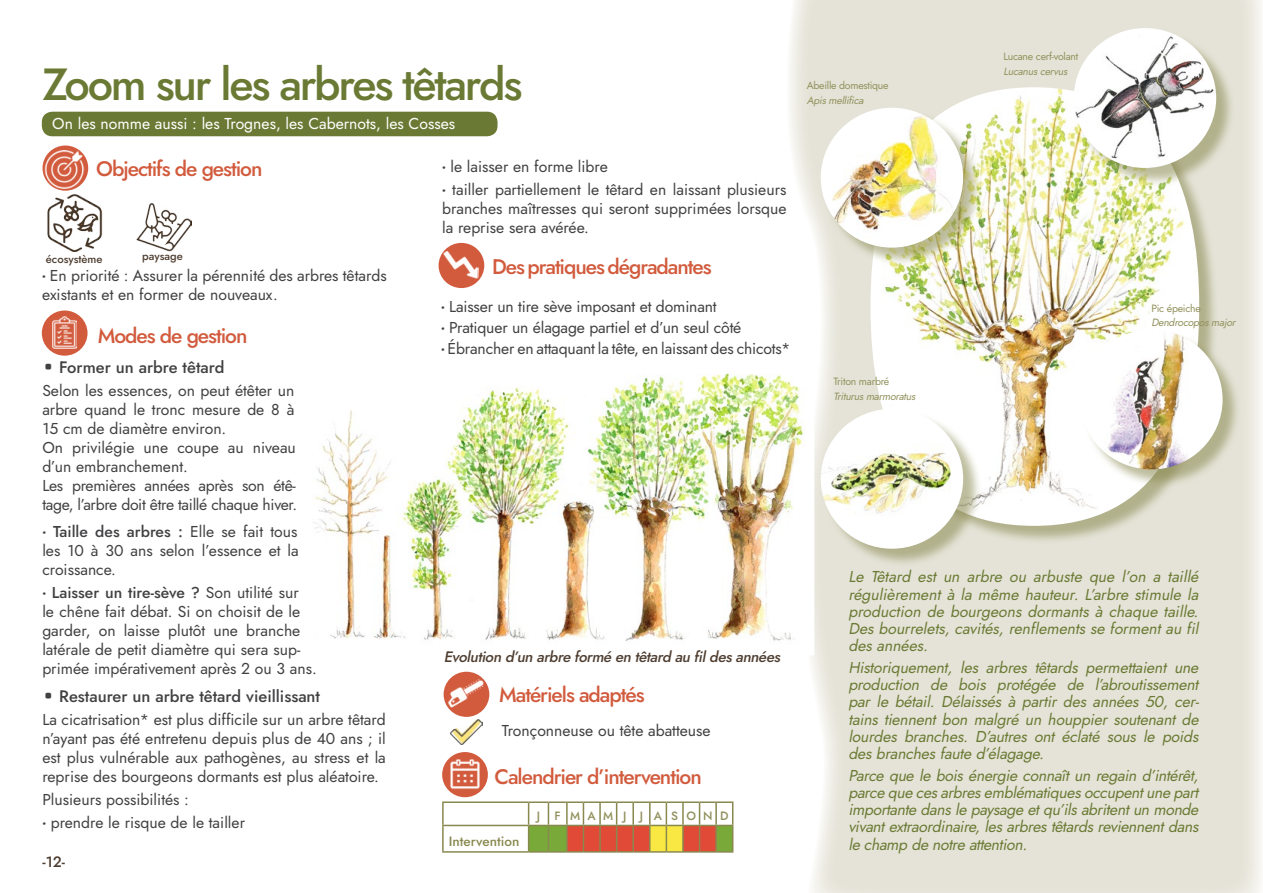
<style>
.page{position:relative;width:1263px;height:893px;background:#fff}
.page>*{position:absolute;margin:0;border:0;box-sizing:border-box;transform-origin:0 0}
.t1{font:500 45px "Jost";letter-spacing:-.05em;color:#6a7a34}
.t2{font:500 21px "Jost";letter-spacing:-.05em;color:#d25b3d}
.t3{font:500 16.5px "Jost";color:#414042}
.t4{font:15.75px/18.9px "Jost";color:#414042}
.t5{font:italic 15.75px/17.2px "Jost";color:#6a7a34;text-align:justify}
.t6{font:15.75px "Jost";color:#fff}
.t7{font:italic 500 15px "Jost";color:#4f3e31}
.t8{font:500 15px "Jost";color:#4f3e31}
.t9{font:500 13.5px "Jost";color:#88884f}
.t10{font:500 12px "Jost";letter-spacing:.665em;color:#91915d}
.t11{font:500 11.25px "Jost";color:#4f3e31}
.t12{font:italic 10.5px "Jost";color:#91915d}
.t13{font:10.5px "Jost";letter-spacing:-.025em;color:#91915d}
.s1{font-family:"Nickelodeon NF"}
.s2{font-family:"OCRA Std";font-weight:400}
.s3{font-weight:500}
</style>
<div class="page">
<svg style="left:790px;top:0;width:471px;height:893px;background:#e7e5da"></svg>
<div style="left:42px;top:112px;width:455px;height:24px;background:#6a7a34;border-radius:10px"></div>
<div style="left:872px;top:89px;width:346px;height:456px;background:#88884f;opacity:.55"></div>
<img style="left:870px;top:87px;width:329px;height:439px">
<hr style="left:442px;top:826px;width:2px;height:25px;background:#88884f">
<hr style="left:442px;top:851px;width:87px;height:2px;background:#88884f">
<hr style="left:442px;top:801px;width:87px;height:2px;background:#88884f">
<hr style="left:442px;top:803px;width:2px;height:22px;background:#88884f">
<hr style="left:442px;top:825px;width:87px;height:1px;background:#88884f">
<svg style="left:528px;top:801px;width:205px;height:52px"></svg>
<div style="left:1075px;top:30px;width:160px;height:157px;background:#88884f;opacity:.55"></div>
<img style="left:1074px;top:28px;width:142px;height:140px">
<div style="left:823px;top:110px;width:159px;height:156px;background:#88884f;opacity:.55"></div>
<img style="left:821px;top:108px;width:142px;height:140px">
<div style="left:822px;top:411px;width:160px;height:156px;background:#88884f;opacity:.55"></div>
<img style="left:821px;top:409px;width:142px;height:140px">
<div style="left:1083px;top:331px;width:159px;height:157px;background:#88884f;opacity:.55"></div>
<img style="left:1080px;top:330px;width:142px;height:139px">
<img style="left:313px;top:362px;width:501px;height:293px">
<div style="left:442px;top:752px;width:46px;height:45px;background:#d25b3d;border-radius:50%"></div>
<img style="left:449px;top:758px;width:32px;height:31px">
<div style="left:444px;top:672px;width:45px;height:45px;background:#d25b3d;border-radius:50%"></div>
<img style="left:448px;top:678px;width:37px;height:32px">
<div style="left:439px;top:243px;width:45px;height:45px;background:#d25b3d;border-radius:50%"></div>
<img style="left:443px;top:245px;width:35px;height:34px">
<img style="left:451px;top:719px;width:32px;height:25px">
<div style="left:43px;top:146px;width:45px;height:45px;background:#d25b3d;border-radius:50%"></div>
<img style="left:45px;top:150px;width:40px;height:39px">
<div style="left:42px;top:310px;width:46px;height:46px;background:#d25b3d;border-radius:50%"></div>
<img style="left:52px;top:316px;width:25px;height:33px">
<img style="left:136px;top:203px;width:55px;height:49px">
<img style="left:47px;top:194px;width:56px;height:58px">
<h1 class="t1" style="left:42px;top:53px;width:482px">Zoom sur les arbres têtards</h1>
<p class="t6" style="left:52px;top:112px;width:404px">On les nomme aussi : les Trognes, les Cabernots, les Cosses</p>
<h2 class="t2" style="left:96px;top:154px;width:168px">Objectifs de gestion</h2>
<p class="t11" style="left:46px;top:252px;width:58px">écosystème</p>
<p class="t11" style="left:142px;top:249px;width:42px">paysage</p>
<p class="t4" style="left:42px;top:266px;width:346px"><span class="s1">·</span> En priorité : Assurer la pérennité des arbres têtards existants et en former de nouveaux.</p>
<h2 class="t2" style="left:98px;top:321px;width:151px">Modes de gestion</h2>
<p class="t3" style="left:42px;top:356px;width:184px"><span class="s2">•</span> Former un arbre têtard</p>
<p class="t4" style="left:42px;top:382px;width:257px">Selon les essences, on peut étêter un arbre quand le tronc mesure de 8 à<br>15 cm de diamètre environ.<br>On privilégie une coupe au niveau d’un embranchement.<br>Les premières années après son étê&shy;tage, l’arbre doit être taillé chaque hiver.</p>
<p class="t4" style="left:42px;top:522px;width:258px;text-align:justify"><span class="s1">·</span> <span class="s3">Taille des arbres :</span> Elle se fait tous les 10 à 30 ans selon l’essence et la croissance.</p>
<p class="t4" style="left:42px;top:583px;width:276px"><span class="s1">·</span> <span class="s3">Laisser un tire-sève ?</span> Son utilité sur<br>le chêne fait débat. Si on choisit de le garder, on laisse plutôt une branche latérale de petit diamètre qui sera sup&shy;primée impérativement après 2 ou 3 ans.</p>
<p class="t3" style="left:42px;top:685px;width:279px"><span class="s2">•</span> Restaurer un arbre têtard vieillissant</p>
<p class="t4" style="left:42px;top:710px;width:345px;text-align:justify">La cicatrisation* est plus difficile sur un arbre têtard n’ayant pas été entretenu depuis plus de 40 ans ; il est plus vulnérable aux pathogènes, au stress et la reprise des bourgeons dormants est plus aléatoire.</p>
<p class="t4" style="left:42px;top:788px;width:204px;line-height:23.1px">Plusieurs possibilités :<br><span class="s1">·</span> prendre le risque de le tailler</p>
<p class="t8" style="left:43px;top:851px;width:24px">-12-</p>
<p class="t4" style="left:442px;top:155px;width:346px;line-height:23.1px"><span class="s1">·</span> le laisser en forme libre<br><span class="s1">·</span> tailler partiellement le têtard en laissant plusieurs</p>
<p class="t4" style="left:442px;top:199px;width:346px">branches maîtresses qui seront supprimées lorsque la reprise sera avérée.</p>
<h2 class="t2" style="left:492px;top:252px;width:221px">Des pratiques dégradantes</h2>
<p class="t4" style="left:441px;top:296px;width:351px;line-height:21px"><span class="s1">·</span> Laisser un tire sève imposant et dominant<br><span class="s1">·</span> Pratiquer un élagage partiel et d’un seul côté<br><span class="s1">·</span> Ébrancher en attaquant la tête, en laissant des chicots*</p>
<p class="t7" style="left:444px;top:646px;width:341px">Evolution d’un arbre formé en têtard au fildesannées</p>
<h2 class="t2" style="left:499px;top:680px;width:147px">Matériels adaptés</h2>
<p class="t4" style="left:502px;top:721px;width:210px">Tronçonneuse ou tête abatteuse</p>
<h2 class="t2" style="left:495px;top:762px;width:209px">Calendrier d’intervention</h2>
<p class="t9" style="left:449px;top:832px;width:72px">Intervention</p>
<p class="t10" style="left:537px;top:808px;width:193px">J FMAMJ J ASOND</p>
<p class="t13" style="left:807px;top:78px;width:83px">Abeille domestique</p>
<p class="t12" style="left:807px;top:93px;width:61px">Apismellifica</p>
<p class="t13" style="left:833px;top:375px;width:57px">Triton marbré</p>
<p class="t12" style="left:833px;top:389px;width:86px">Triturusmarmoratus</p>
<p class="t13" style="left:1003px;top:50px;width:76px">Lucane cerf-volant</p>
<p class="t12" style="left:1003px;top:64px;width:68px">Lucanuscervus</p>
<p class="t13" style="left:1151px;top:301px;width:51px">Pic épeiche</p>
<p class="t12" style="left:1151px;top:316px;width:88px">Dendrocoposmajor</p>
<p class="t5" style="left:848px;top:568px;width:355px">Le Têtard est un arbre ou arbuste que l’on a taillé régulièrement à la même hauteur. L’arbre stimule la production de bourgeons dormants à chaque taille.<br>Des bourrelets, cavités, renflements se forment au fil desannées.</p>
<p class="t5" style="left:848px;top:659px;width:355px">Historiquement, les arbres têtards permettaient une production de bois protégée de l’abroutissement par le bétail. Délaissés à partir des années 50, cer&shy;tains tiennent bon malgré un houppier soutenant de lourdes branches. D’autres ont éclaté sous le poids desbranchesfaute d’élagage.</p>
<p class="t5" style="left:848px;top:767px;width:355px">Parce que le bois énergie connaît un regain d’intérêt, parce que cesarbresemblématiquesoccupentune part importante dansle paysage etqu’ilsabritentun monde vivantextraordinaire,lesarbrestêtardsreviennentdans le champ de notre attention.</p>
</div>
